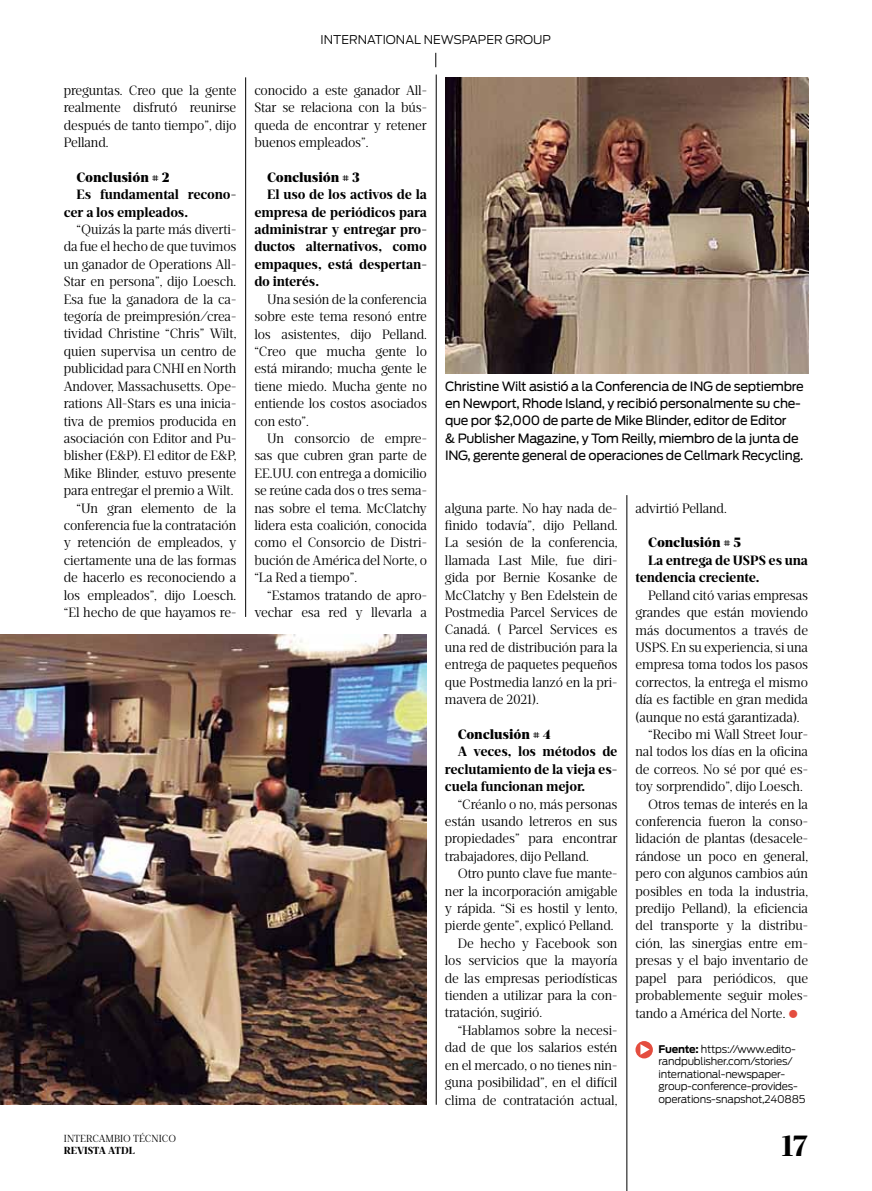
<style>
.page{position:relative;width:872px;height:1191px;background:#fff}
.page>*{position:absolute;margin:0;border:0;box-sizing:border-box;transform-origin:0 0}
.t1{font:700 30px "Ardina Text";color:#000}
.t2{font:13.8px/17.4px "Ardina Text";letter-spacing:-.005em;color:#000;text-align:justify}
.t3{font:700 13.8px/17.4px "Ardina Text";letter-spacing:-.01em;color:#000}
.t4{font:900 13.8px "Ardina Text";letter-spacing:-.01em;color:#000}
.t5{font:12.75px/17.4px "Antenna";letter-spacing:-.02em;color:#000}
.t6{font:300 12px "Antenna";color:#000}
.t7{font:300 10.5px/12.6px "Antenna";letter-spacing:-.02em;color:#000}
.t8{font:10.5px "Ardina Text";color:#000}
.t9{font:700 10.5px "Ardina Text";letter-spacing:-.01em;color:#000}
.s1{color:#e44d3f}
.s2{font-weight:700}
</style>
<div class="page">
<svg style="left:435px;top:53px;width:1px;height:14px"></svg>
<hr style="left:245px;top:77px;width:1px;height:540px;background:#000">
<hr style="left:626px;top:495px;width:1px;height:696px;background:#000">
<hr style="left:436px;top:75px;width:1px;height:1029px;background:#000">
<img style="left:46px;top:634px;width:381px;height:470px">
<img style="left:0;top:634px;width:46px;height:470px">
<img style="left:445px;top:78px;width:363px;height:295px">
<div style="left:635px;top:1041px;width:18px;height:17px;background:#e44d3f;border-radius:50%"></div>
<svg style="left:640px;top:1044px;width:9px;height:10px"></svg>
<p class="t2" style="left:64px;top:81px;width:174px">preguntas. Creo que la gente realmente disfrutó reunirse después de tanto tiempo”, dijo Pelland.</p>
<p class="t4" style="left:77px;top:169px;width:95px">Conclusión # 2</p>
<p class="t3" style="left:64px;top:186px;width:174px;text-indent:13px">Es fundamental recono&shy;cer a los empleados.</p>
<p class="t2" style="left:64px;top:220px;width:174px;text-align:right">“Quizás la parte más diverti&shy;da fue el hecho de que tuvimos un ganador de Operations All-<br>Star en persona”, dijo Loesch.<br>Esa fue la ganadora de la ca&shy;tegoría de preimpresión/crea&shy;tividad Christine “Chris” Wilt, quien supervisa un centro de publicidad para CNHI en North<br>Andover, Massachusetts. Ope&shy;rations All-Stars es una inicia&shy;tiva de premios producida en asociación con Editor and Pu&shy;blisher (E&amp;P). El editor de E&amp;P,<br>Mike Blinder, estuvo presente para entregar el premio a Wilt. “Un gran elemento de la conferencia fue la contratación y retención de empleados, y ciertamente una de las formas de hacerlo es reconociendo a los empleados”, dijo Loesch. “El hecho de que hayamos re-</p>
<p class="t8" style="left:64px;top:1132px;width:114px">intercambio técnico</p>
<p class="t9" style="left:64px;top:1144px;width:73px">revista atdl</p>
<p class="t6" style="left:321px;top:32px;width:13px">Intern</p>
<p class="t6" style="left:367px;top:32px;width:76px">ational Newsp</p>
<p class="t6" style="left:469px;top:32px;width:18px">aper</p>
<p class="t6" style="left:505px;top:32px;width:37px">Group</p>
<p class="t2" style="left:254px;top:81px;width:174px">conocido a este ganador All-Star se relaciona con la bús&shy;queda de encontrar y retener buenos empleados”.</p>
<p class="t4" style="left:267px;top:169px;width:94px">Conclusión # 3</p>
<p class="t3" style="left:254px;top:186px;width:174px;text-align:justify;text-indent:13px">El uso de los activos de la empresa de periódicos para administrar y entregar pro&shy;ductos alternativos, como empaques, está despertan&shy;do interés.</p>
<p class="t2" style="left:254px;top:290px;width:174px;text-indent:13px">Una sesión de la conferencia sobre este tema resonó entre los asistentes, dijo Pelland. “Creo que mucha gente lo está mirando; mucha gente le tiene miedo. Mucha gente no entiende los costos asociados con esto”.</p>
<p class="t2" style="left:254px;top:429px;width:174px;text-indent:13px">Un consorcio de empre&shy;sas que cubren gran parte de EE .UU. con entrega a domicilio se reúne cada dos o tres sema&shy;nas sobre el tema. McClatchy lidera esta coalición, conocida como el Consorcio de Distri&shy;bución de América del Norte, o “La Red a tiempo”.</p>
<p class="t2" style="left:254px;top:586px;width:174px;text-align:right">“Estamos tratando de apro&shy;vechar esa red y llevarla a</p>
<p class="t5" style="left:445px;top:377px;width:360px">Christine Wilt asistió a la Conferencia de I NG de septiembre en Newport, Rhode Island, y recibió personalmente su che&shy;que por $2,000 de parte de Mike Blinder, editor de Editor<br>&amp; Publisher Magazine, y Tom Reilly, miembro de la junta de<br>I NG, gerente general de operaciones de Cellmark Recycling.</p>
<p class="t2" style="left:445px;top:499px;width:174px">alguna parte. No hay nada de&shy;finido todavía”, dijo Pelland.<br>La sesión de la conferencia, llamada Last Mile, fue diri&shy;gida por Bernie Kosanke de McClatchy y Ben Edelstein de Postmedia Parcel Services de Canadá. ( Parcel Services es una red de distribución para la entrega de paquetes pequeños que Postmedia lanzó en la pri&shy;mavera de 2021).</p>
<p class="t4" style="left:458px;top:726px;width:95px">Conclusión # 4</p>
<p class="t3" style="left:445px;top:743px;width:174px;text-align:justify;text-indent:13px">A veces, los métodos de reclutamiento de la vieja es&shy;cuela funcionan mejor.</p>
<p class="t2" style="left:445px;top:795px;width:174px;text-indent:13px">“Créanlo o no, más personas están usando letreros en sus propiedades” para encontrar trabajadores, dijo Pelland.</p>
<p class="t2" style="left:458px;top:864px;width:161px">Otro punto clave fue mante-</p>
<p class="t2" style="left:445px;top:882px;width:174px">ner la incorporación amigable</p>
<p class="t2" style="left:445px;top:899px;width:174px">y rápida. “Si es hostil y lento,</p>
<p class="t2" style="left:445px;top:917px;width:170px">pierde gente”, explicó Pelland.</p>
<p class="t2" style="left:457px;top:934px;width:161px">De hecho y Facebook son</p>
<p class="t2" style="left:445px;top:951px;width:174px">los servicios que la mayoría</p>
<p class="t2" style="left:445px;top:969px;width:174px">de las empresas periodísticas</p>
<p class="t2" style="left:445px;top:986px;width:174px">tienden a utilizar para la con-</p>
<p class="t2" style="left:445px;top:1004px;width:99px">tratación, sugirió.</p>
<p class="t2" style="left:457px;top:1021px;width:161px">“Hablamos sobre la necesi-</p>
<p class="t2" style="left:445px;top:1038px;width:174px">dad de que los salarios estén</p>
<p class="t2" style="left:445px;top:1056px;width:174px">en el mercado, o no tienes nin-</p>
<p class="t2" style="left:445px;top:1073px;width:174px">guna posibilidad”, en el difícil</p>
<p class="t2" style="left:445px;top:1091px;width:174px">clima de contratación actual,</p>
<p class="t2" style="left:635px;top:499px;width:93px">advirtió Pelland.</p>
<p class="t4" style="left:648px;top:535px;width:94px">Conclusión # 5</p>
<p class="t3" style="left:635px;top:551px;width:174px;text-indent:13px">La entrega de USPS es una tendencia creciente.</p>
<p class="t2" style="left:648px;top:586px;width:161px">Pelland citó varias empresas</p>
<p class="t2" style="left:635px;top:603px;width:174px">grandes que están moviendo</p>
<p class="t2" style="left:635px;top:621px;width:174px">más documentos a través de</p>
<p class="t2" style="left:635px;top:638px;width:174px">USPS. En su experiencia, si una</p>
<p class="t2" style="left:635px;top:656px;width:174px">empresa toma todos los pasos</p>
<p class="t2" style="left:635px;top:673px;width:174px">correctos, la entrega el mismo</p>
<p class="t2" style="left:635px;top:690px;width:174px">día es factible en gran medida</p>
<p class="t2" style="left:635px;top:708px;width:166px">(aunque no está garantizada).</p>
<p class="t2" style="left:648px;top:725px;width:161px">“Recibo mi Wall Street Jour-</p>
<p class="t2" style="left:635px;top:743px;width:174px">nal todos los días en la oficina</p>
<p class="t2" style="left:635px;top:760px;width:174px">de correos. No sé por qué es-</p>
<p class="t2" style="left:635px;top:777px;width:169px">toy sorprendido”, dijo Loesch.</p>
<p class="t2" style="left:648px;top:795px;width:161px">Otros temas de interés en la</p>
<p class="t2" style="left:635px;top:812px;width:174px">conferencia fueron la conso-</p>
<p class="t2" style="left:635px;top:830px;width:174px">lidación de plantas (desacele-</p>
<p class="t2" style="left:635px;top:847px;width:174px">rándose un poco en general,</p>
<p class="t2" style="left:635px;top:864px;width:174px">pero con algunos cambios aún</p>
<p class="t2" style="left:635px;top:882px;width:174px">posibles en toda la industria,</p>
<p class="t2" style="left:635px;top:899px;width:174px">predijo Pelland), la eficiencia</p>
<p class="t2" style="left:635px;top:917px;width:174px">del transporte y la distribu-</p>
<p class="t2" style="left:635px;top:934px;width:174px">ción, las sinergias entre em-</p>
<p class="t2" style="left:635px;top:951px;width:174px">presas y el bajo inventario de</p>
<p class="t2" style="left:635px;top:969px;width:174px">papel para periódicos, que</p>
<p class="t2" style="left:635px;top:986px;width:174px">probablemente seguir moles-</p>
<p class="t2" style="left:635px;top:1004px;width:164px">tando a América del Norte. <span class="s1">●</span></p>
<p class="t7" style="left:658px;top:1042px;width:148px"><span class="s2">Fuente:</span> https://www.edito&shy;randpublisher.com/stories/ international-newspaper&shy;group-conference-provides&shy;operations-snapshot,240885</p>
<h1 class="t1" style="left:781px;top:1129px;width:28px">17</h1>
</div>
